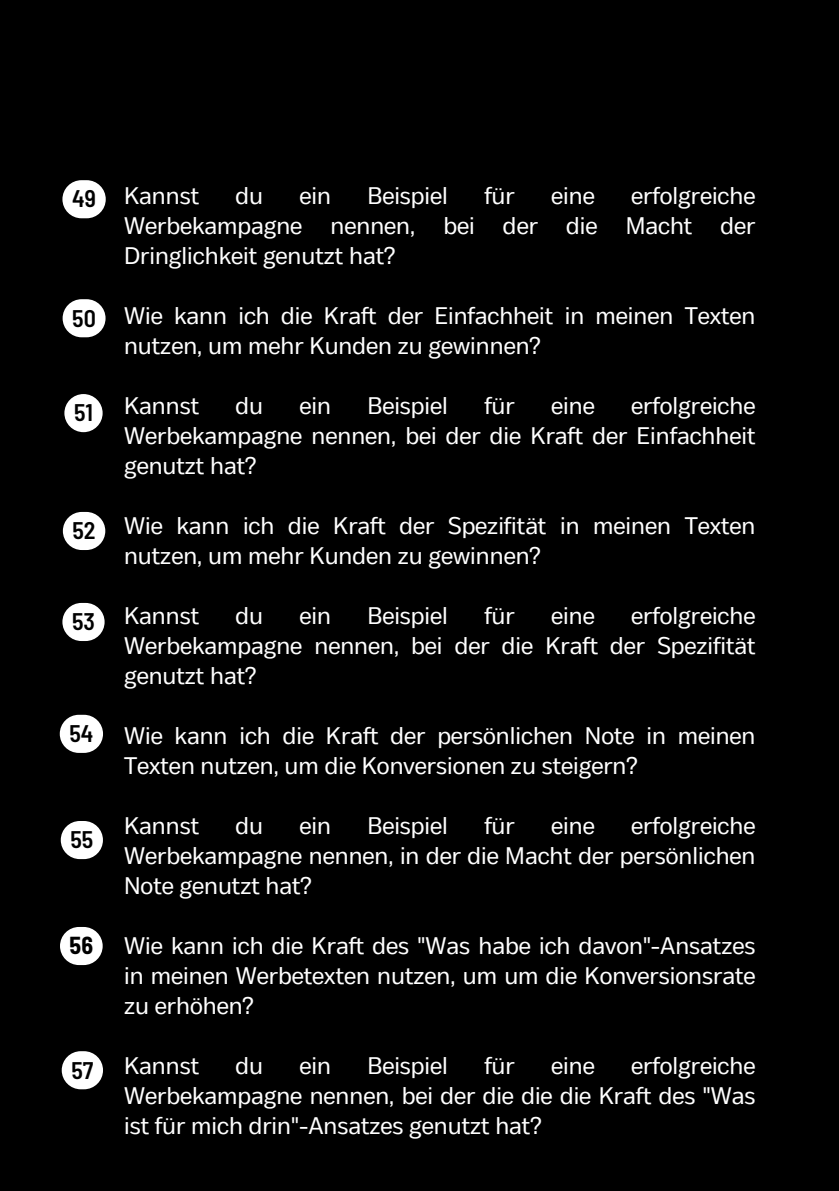
<style>
.page{position:relative;width:839px;height:1191px;background:#fff}
.page>*{position:absolute;margin:0;border:0;box-sizing:border-box;transform-origin:0 0}
.t1{font:24px/30px "Body Text";color:#fff;text-align:justify}
.t2{font:600 semi-condensed 24px "Barlow";color:#000}
.t3{font:700 semi-condensed 24px "Barlow";color:#000}
</style>
<div class="page">
<div style="left:0;top:0;width:838px;height:1191px;background:#000"></div>
<div style="left:62px;top:180px;width:44px;height:38px;background:#fff;border-radius:19px"></div>
<div style="left:63px;top:299px;width:42px;height:38px;background:#fff;border-radius:19px"></div>
<div style="left:64px;top:394px;width:39px;height:38px;background:#fff;border-radius:19px"></div>
<div style="left:63px;top:512px;width:42px;height:38px;background:#fff;border-radius:19px"></div>
<div style="left:62px;top:603px;width:43px;height:38px;background:#fff;border-radius:19px"></div>
<div style="left:60px;top:715px;width:43px;height:38px;background:#fff;border-radius:19px"></div>
<div style="left:61px;top:821px;width:42px;height:38px;background:#fff;border-radius:19px"></div>
<div style="left:60px;top:927px;width:43px;height:38px;background:#fff;border-radius:19px"></div>
<div style="left:62px;top:1051px;width:41px;height:38px;background:#fff;border-radius:19px"></div>
<p class="t2" style="left:72px;top:183px;width:26px">49</p>
<p class="t2" style="left:72px;top:303px;width:25px">50</p>
<p class="t2" style="left:74px;top:397px;width:20px">51</p>
<p class="t2" style="left:72px;top:515px;width:25px">52</p>
<p class="t2" style="left:72px;top:606px;width:24px">53</p>
<p class="t2" style="left:69px;top:718px;width:26px">54</p>
<p class="t2" style="left:70px;top:824px;width:24px">55</p>
<p class="t3" style="left:70px;top:930px;width:25px">56</p>
<p class="t2" style="left:71px;top:1055px;width:24px">57</p>
<p class="t1" style="left:124px;top:183px;width:633px;text-indent:507px">erfolgreiche Werbekampagne nennen, bei der die Macht der Dringlichkeit genutzt hat?</p>
<p class="t1" style="left:124px;top:303px;width:633px">Wie kann ich die Kraft der Einfachheit in meinen Texten nutzen, um mehr Kunden zu gewinnen?</p>
<p class="t1" style="left:124px;top:393px;width:76px">Kannst</p>
<p class="t1" style="left:235px;top:393px;width:29px">du</p>
<p class="t1" style="left:299px;top:393px;width:33px">ein</p>
<p class="t1" style="left:367px;top:393px;width:82px">Beispiel</p>
<p class="t1" style="left:484px;top:393px;width:32px">für</p>
<p class="t1" style="left:551px;top:393px;width:45px">eine</p>
<p class="t1" style="left:124px;top:183px;width:76px">Kannst</p>
<p class="t1" style="left:235px;top:183px;width:29px">du</p>
<p class="t1" style="left:299px;top:183px;width:33px">ein</p>
<p class="t1" style="left:367px;top:183px;width:82px">Beispiel</p>
<p class="t1" style="left:484px;top:183px;width:32px">für</p>
<p class="t1" style="left:551px;top:183px;width:45px">eine</p>
<p class="t1" style="left:124px;top:393px;width:633px;text-indent:507px">erfolgreiche Werbekampagne nennen, bei der die Kraft der Einfachheit genutzt hat?</p>
<p class="t1" style="left:124px;top:513px;width:633px">Wie kann ich die Kraft der Spezifität in meinen Texten nutzen, um mehr Kunden zu gewinnen?</p>
<p class="t1" style="left:124px;top:603px;width:76px">Kannst</p>
<p class="t1" style="left:235px;top:603px;width:29px">du</p>
<p class="t1" style="left:299px;top:603px;width:33px">ein</p>
<p class="t1" style="left:367px;top:603px;width:82px">Beispiel</p>
<p class="t1" style="left:484px;top:603px;width:32px">für</p>
<p class="t1" style="left:551px;top:603px;width:45px">eine</p>
<p class="t1" style="left:124px;top:603px;width:633px;text-indent:507px">erfolgreiche Werbekampagne nennen, bei der die Kraft der Spezifität genutzt hat?</p>
<p class="t1" style="left:124px;top:723px;width:633px">Wie kann ich die Kraft der persönlichen Note in meinen<br>Texten nutzen, um die Konversionen zu steigern?</p>
<p class="t1" style="left:124px;top:813px;width:76px">Kannst</p>
<p class="t1" style="left:235px;top:813px;width:29px">du</p>
<p class="t1" style="left:299px;top:813px;width:33px">ein</p>
<p class="t1" style="left:367px;top:813px;width:82px">Beispiel</p>
<p class="t1" style="left:484px;top:813px;width:32px">für</p>
<p class="t1" style="left:551px;top:813px;width:45px">eine</p>
<p class="t1" style="left:124px;top:813px;width:633px;text-indent:507px">erfolgreiche Werbekampagne nennen, in der die Macht der persönlichen Note genutzt hat?</p>
<p class="t1" style="left:124px;top:933px;width:632px">Wie kann ich die Kraft des "Was habe ich davon"-Ansatzes in meinen Werbetexten nutzen, um um die Konversionsrate zu erhöhen?</p>
<p class="t1" style="left:124px;top:1053px;width:633px;text-indent:507px">erfolgreiche Werbekampagne nennen, bei der die die die Kraft des "Was ist für mich drin"-Ansatzes genutzt hat?</p>
<p class="t1" style="left:124px;top:1053px;width:76px">Kannst</p>
<p class="t1" style="left:235px;top:1053px;width:29px">du</p>
<p class="t1" style="left:299px;top:1053px;width:33px">ein</p>
<p class="t1" style="left:367px;top:1053px;width:82px">Beispiel</p>
<p class="t1" style="left:484px;top:1053px;width:32px">für</p>
<p class="t1" style="left:551px;top:1053px;width:45px">eine</p>
</div>
